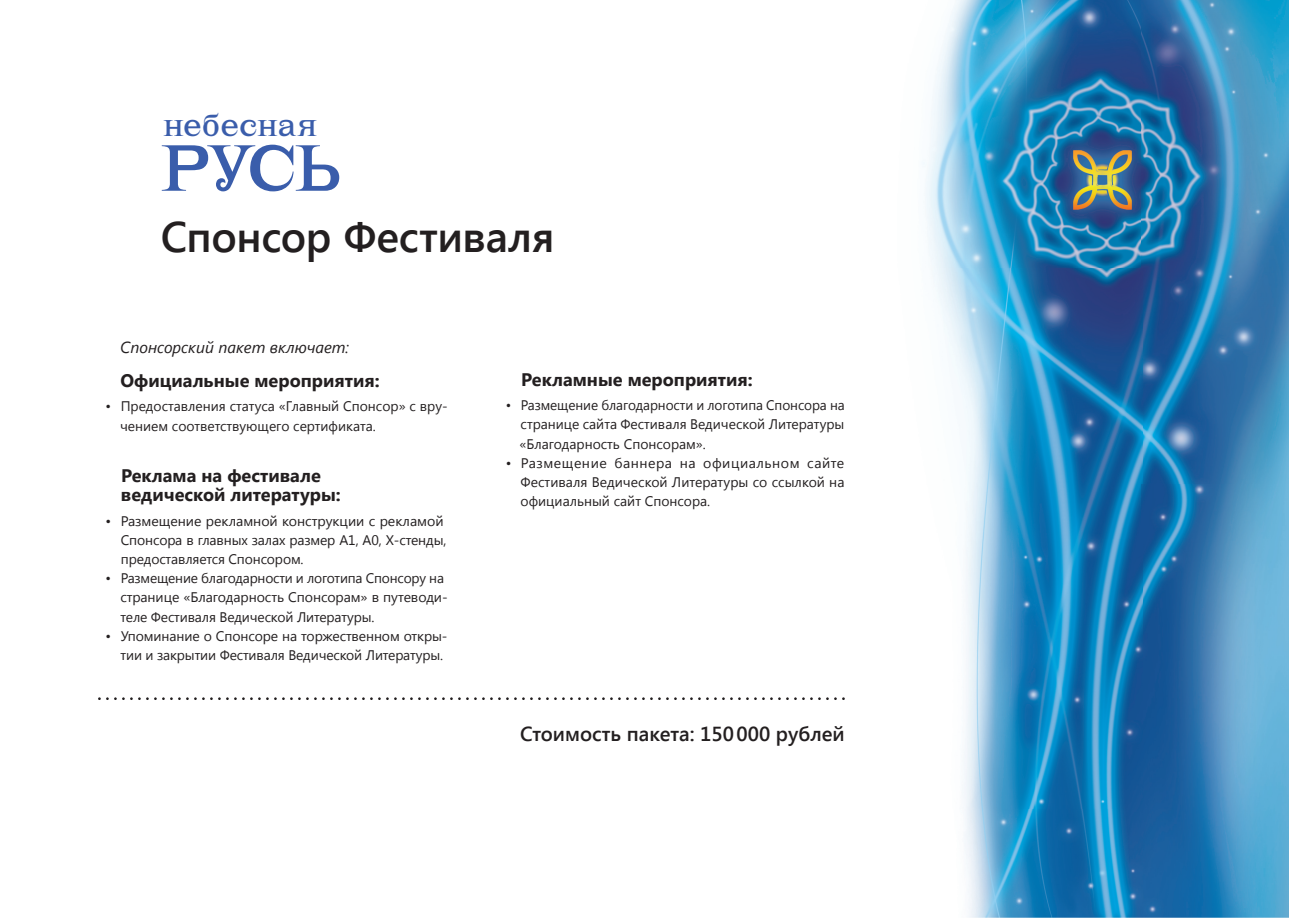
<style>
.page{position:relative;width:1289px;height:919px;background:#fff}
.page>*{position:absolute;margin:0;border:0;box-sizing:border-box;transform-origin:0 0}
.t1{font:64.95px "Lehmann C";color:#3a5dab}
.t2{font:600 42.75px "Segoe UI";letter-spacing:-.01em;color:#231f20}
.t3{font:31.8px "Lehmann C";letter-spacing:-.01em;color:#3a5dab}
.t4{font:600 20.25px "Segoe UI";color:#231f20}
.t5{font:700 18.15px/19.2px "Segoe UI";color:#231f20}
.t6{font:italic 16.05px "Segoe UI";color:#231f20}
.t7{font:13.8px/19.2px "Segoe UI";letter-spacing:-.01em;color:#231f20}
</style>
<div class="page">
<img style="left:923px;top:0;width:365px;height:916px">
<svg style="left:98px;top:697px;width:746px;height:3px"></svg>
<h3 class="t3" style="left:163px;top:107px;width:155px">небесная</h3>
<h1 class="t1" style="left:161px;top:131px;width:181px">РУСЬ</h1>
<h2 class="t2" style="left:161px;top:206px;width:395px">Спонсор Фестиваля</h2>
<p class="t6" style="left:120px;top:335px;width:230px">Спонсорский пакет включает:</p>
<h3 class="t5" style="left:120px;top:369px;width:261px">Официальные мероприятия:</h3>
<p class="t7" style="left:120px;top:396px;width:329px;text-indent:-14px">• Предоставления статуса «Главный Спонсор» с вру&shy;чением соответствующего сертификата.</p>
<h3 class="t5" style="left:121px;top:464px;width:221px">Реклама на фестивале ведической литературы:</h3>
<p class="t7" style="left:121px;top:510px;width:327px;text-indent:-15px">• Размещение рекламной конструкции с рекламой<br>Спонсора в главных залах размер А1, А0, Х-стенды, предоставляется Спонсором.</p>
<p class="t7" style="left:120px;top:567px;width:329px;text-indent:-15px">• Размещение благодарности и логотипа Спонсору на странице «Благодарность Спонсорам» в путеводи&shy;теле Фестиваля Ведической Литературы.</p>
<p class="t7" style="left:121px;top:625px;width:328px;text-indent:-15px">• Упоминание о Спонсоре на торжественном откры&shy;тии и закрытии Фестиваля Ведической Литературы.</p>
<h3 class="t5" style="left:521px;top:368px;width:233px">Рекламные мероприятия:</h3>
<p class="t7" style="left:519px;top:395px;width:327px;text-align:justify;text-indent:-14px">• Размещение благодарности и логотипа Спонсора на странице сайта Фестиваля Ведической Литературы «Благодарность Спонсорам».</p>
<p class="t7" style="left:520px;top:452px;width:325px;text-align:justify;text-indent:-15px">• Размещение баннера на официальном сайте Фестиваля Ведической Литературы со ссылкой на официальный сайт Спонсора.</p>
<h3 class="t4" style="left:520px;top:719px;width:326px">Стоимость пакета: 150 000 рублей</h3>
</div>
